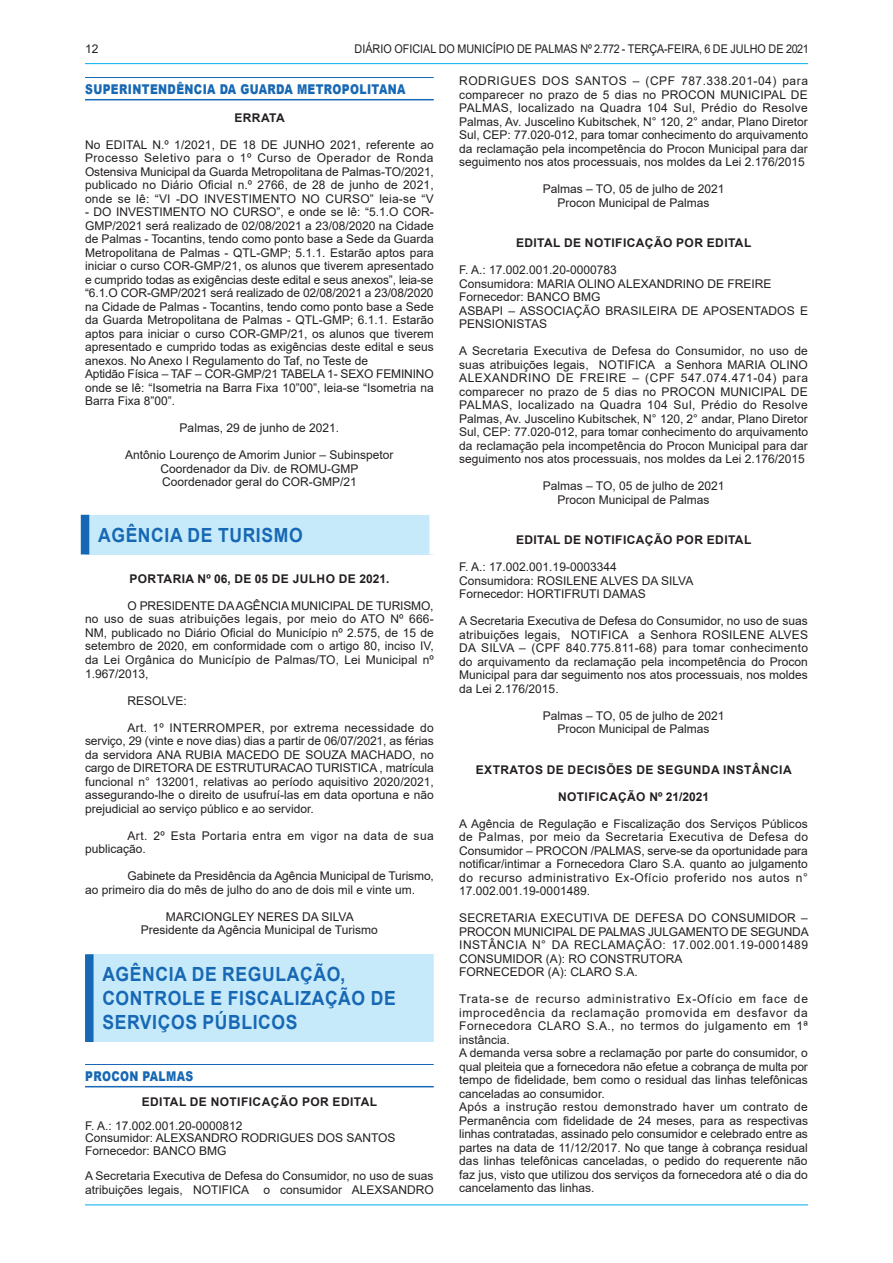
<style>
.page{position:relative;width:893px;height:1263px;background:#fff}
.page>*{position:absolute;margin:0;border:0;box-sizing:border-box;transform-origin:0 0}
.CHANCELA{font:700 19.5px/24px "Arial";letter-spacing:.035em;color:#1768b4;scale:.9 1}
.SUBCHANCELAS{font:900 13.5px "Arial";letter-spacing:.035em;color:#1768b4;scale:.8 1}
.SEM_PARAGRAFO{font:12px/13.5px "Arial";color:#231f20;text-align:justify}
.TEXTO{font:12px/13.5px "Arial";color:#231f20;text-align:justify}
.ASSINATURA{font:12px "Arial";color:#231f20}
.TITULO{font:700 12px "Arial";letter-spacing:.035em;color:#231f20}
.SEM_PARAGRAFO-2{font:12px "Arial";color:#231f20;scale:.9 1}
.TEXTO-2{font:12px/13.5px "Arial";letter-spacing:.035em;color:#231f20}
</style>
<div class="page">
<hr style="left:85px;top:63px;width:723px;height:1px;background:#00aeef">
<hr style="left:85px;top:1204px;width:723px;height:1px;background:#00aeef">
<hr style="left:85px;top:77px;width:349px;height:1px;background:#1768b4">
<hr style="left:85px;top:99px;width:349px;height:1px;background:#1768b4">
<div style="left:85px;top:515px;width:349px;height:39px;background:#c6eafa"></div>
<div style="left:81px;top:515px;width:8px;height:39px;background:#1768b4"></div>
<div style="left:429px;top:515px;width:9px;height:39px;background:#fff"></div>
<hr style="left:85px;top:1064px;width:349px;height:1px;background:#1768b4">
<hr style="left:85px;top:1086px;width:349px;height:1px;background:#1768b4">
<div style="left:89px;top:954px;width:349px;height:88px;background:#c6eafa"></div>
<div style="left:85px;top:954px;width:9px;height:88px;background:#1768b4"></div>
<div style="left:434px;top:954px;width:8px;height:88px;background:#fff"></div>
<p class="SEM_PARAGRAFO" style="left:85px;top:42px;width:15px">12</p>
<p class="SEM_PARAGRAFO-2" style="left:355px;top:40px;width:506px">DIÁRIO OFICIAL DO MUNICÍPIO DE PALMAS Nº 2.772 - TERÇA-FEIRA, 6 DE JULHO DE 2021</p>
<p class="SUBCHANCELAS" style="left:85px;top:79px;width:402px">SUPERINTENDÊNCIA DA GUARDA METROPOLITANA</p>
<p class="TITULO" style="left:234px;top:109px;width:52px">ERRATA</p>
<p class="SEM_PARAGRAFO" style="left:85px;top:138px;width:350px">No EDITAL N.º 1/2021, DE 18 DE JUNHO 2021, referente ao Processo Seletivo para o 1º Curso de Operador de Ronda Ostensiva Municipal da Guarda Metropolitana de Palmas-TO/2021, publicado no Diário Oficial n.º 2766, de 28 de junho de 2021, onde se lê: “VI -DO INVESTIMENTO NO CURSO” leia-se “V</p>
<p class="SEM_PARAGRAFO" style="left:85px;top:205px;width:350px">- DO INVESTIMENTO NO CURSO”, e onde se lê: “5.1.O COR-GMP/2021 será realizado de 02/08/2021 a 23/08/2020 na Cidade de Palmas - Tocantins, tendo como ponto base a Sede da Guarda Metropolitana de Palmas - QTL-GMP; 5.1.1. Estarão aptos para iniciar o curso COR-GMP/21, os alunos que tiverem apresentado e cumprido todas as exigências deste edital e seus anexos”, leia-se “6.1.O COR-GMP/2021 será realizado de 02/08/2021 a 23/08/2020 na Cidade de Palmas - Tocantins, tendo como ponto base a Sede da Guarda Metropolitana de Palmas - QTL-GMP; 6.1.1. Estarão aptos para iniciar o curso COR-GMP/21, os alunos que tiverem apresentado e cumprido todas as exigências deste edital e seus anexos. No Anexo I Regulamento do Taf, no Teste de</p>
<p class="SEM_PARAGRAFO" style="left:85px;top:367px;width:350px">Aptidão Física – TAF – COR-GMP/21 TABELA 1- SEXO FEMININO onde se lê: “Isometria na Barra Fixa 10”00”, leia-se “Isometria na Barra Fixa 8”00”.</p>
<p class="ASSINATURA" style="left:180px;top:420px;width:161px">Palmas, 29 de junho de 2021.</p>
<p class="ASSINATURA" style="left:125px;top:447px;width:270px">Antônio Lourenço de Amorim Junior – Subinspetor</p>
<p class="ASSINATURA" style="left:161px;top:460px;width:199px">Coordenador da Div. de ROMU-GMP</p>
<p class="ASSINATURA" style="left:162px;top:474px;width:196px">Coordenador geral do COR-GMP/21</p>
<p class="CHANCELA" style="left:98px;top:523px;width:229px">AGÊNCIA DE TURISMO</p>
<p class="TITULO" style="left:129px;top:570px;width:261px">PORTARIA Nº 06, DE 05 DE JULHO DE 2021.</p>
<p class="TEXTO" style="left:85px;top:599px;width:350px;text-indent:43px">O PRESIDENTE DA AGÊNCIA MUNICIPAL DE TURISMO, no uso de suas atribuições legais, por meio do ATO Nº 666- NM, publicado no Diário Oficial do Município nº 2.575, de 15 de setembro de 2020, em conformidade com o artigo 80, inciso IV, da Lei Orgânica do Município de Palmas/TO, Lei Municipal nº 1.967/2013,</p>
<p class="TEXTO" style="left:128px;top:693px;width:61px">RESOLVE:</p>
<p class="TEXTO" style="left:85px;top:720px;width:350px;text-indent:43px">Art. 1º INTERROMPER, por extrema necessidade do serviço, 29 (vinte e nove dias) dias a partir de 06/07/2021, as férias da servidora ANA RUBIA MACEDO DE SOUZA MACHADO, no cargo de DIRETORA DE ESTRUTURACAO TURISTICA , matrícula funcional n° 132001, relativas ao período aquisitivo 2020/2021, assegurando-lhe o direito de usufruí-las em data oportuna e não prejudicial ao serviço público e ao servidor.</p>
<p class="TEXTO-2" style="left:85px;top:828px;width:350px;text-indent:43px">Art. 2º Esta Portaria entra em vigor na data de sua publicação.</p>
<p class="TEXTO" style="left:85px;top:869px;width:350px;text-indent:43px">Gabinete da Presidência da Agência Municipal de Turismo, ao primeiro dia do mês de julho do ano de dois mil e vinte um.</p>
<p class="ASSINATURA" style="left:166px;top:908px;width:190px">MARCIONGLEY NERES DA SILVA</p>
<p class="ASSINATURA" style="left:141px;top:921px;width:238px">Presidente da Agência Municipal de Turismo</p>
<p class="CHANCELA" style="left:102px;top:962px;width:327px">AGÊNCIA DE REGULAÇÃO,<br>CONTROLE E FISCALIZAÇÃO DE<br>SERVIÇOS PÚBLICOS</p>
<p class="SUBCHANCELAS" style="left:85px;top:1066px;width:137px">PROCON PALMAS</p>
<p class="TITULO" style="left:142px;top:1093px;width:237px">EDITAL DE NOTIFICAÇÃO POR EDITAL</p>
<p class="SEM_PARAGRAFO" style="left:85px;top:1119px;width:159px">F. A.: 17.002.001.20-0000812</p>
<p class="SEM_PARAGRAFO" style="left:85px;top:1131px;width:312px">Consumidor: ALEXSANDRO RODRIGUES DOS SANTOS</p>
<p class="SEM_PARAGRAFO" style="left:85px;top:1143px;width:143px">Fornecedor: BANCO BMG</p>
<p class="SEM_PARAGRAFO" style="left:85px;top:1169px;width:350px">A Secretaria Executiva de Defesa do Consumidor, no uso de suas atribuições legais, NOTIFICA o consumidor ALEXSANDRO</p>
<p class="SEM_PARAGRAFO" style="left:459px;top:74px;width:350px">RODRIGUES DOS SANTOS – (CPF 787.338.201-04) para comparecer no prazo de 5 dias no PROCON MUNICIPAL DE PALMAS, localizado na Quadra 104 Sul, Prédio do Resolve Palmas, Av. Juscelino Kubitschek, N° 120, 2° andar, Plano Diretor Sul, CEP: 77.020-012, para tomar conhecimento do arquivamento da reclamação pela incompetência do Procon Municipal para dar seguimento nos atos processuais, nos moldes da Lei 2.176/2015</p>
<p class="ASSINATURA" style="left:543px;top:181px;width:183px">Palmas – TO, 05 de julho de 2021</p>
<p class="ASSINATURA" style="left:558px;top:194px;width:154px">Procon Municipal de Palmas</p>
<p class="TITULO" style="left:516px;top:235px;width:237px">EDITAL DE NOTIFICAÇÃO POR EDITAL</p>
<p class="SEM_PARAGRAFO" style="left:459px;top:263px;width:159px">F. A.: 17.002.001.20-0000783</p>
<p class="SEM_PARAGRAFO" style="left:459px;top:277px;width:314px">Consumidora: MARIA OLINO ALEXANDRINO DE FREIRE</p>
<p class="SEM_PARAGRAFO" style="left:459px;top:290px;width:143px">Fornecedor: BANCO BMG</p>
<p class="SEM_PARAGRAFO" style="left:459px;top:304px;width:350px">ASBAPI – ASSOCIAÇÃO BRASILEIRA DE APOSENTADOS E<br>PENSIONISTAS</p>
<p class="SEM_PARAGRAFO" style="left:459px;top:344px;width:350px">A Secretaria Executiva de Defesa do Consumidor, no uso de suas atribuições legais, NOTIFICA a Senhora MARIA OLINO ALEXANDRINO DE FREIRE – (CPF 547.074.471-04) para comparecer no prazo de 5 dias no PROCON MUNICIPAL DE PALMAS, localizado na Quadra 104 Sul, Prédio do Resolve Palmas, Av. Juscelino Kubitschek, N° 120, 2° andar, Plano Diretor Sul, CEP: 77.020-012, para tomar conhecimento do arquivamento da reclamação pela incompetência do Procon Municipal para dar seguimento nos atos processuais, nos moldes da Lei 2.176/2015</p>
<p class="ASSINATURA" style="left:543px;top:478px;width:183px">Palmas – TO, 05 de julho de 2021</p>
<p class="ASSINATURA" style="left:558px;top:491px;width:154px">Procon Municipal de Palmas</p>
<p class="TITULO" style="left:516px;top:532px;width:237px">EDITAL DE NOTIFICAÇÃO POR EDITAL</p>
<p class="SEM_PARAGRAFO" style="left:459px;top:560px;width:159px">F. A.: 17.002.001.19-0003344</p>
<p class="SEM_PARAGRAFO" style="left:459px;top:574px;width:236px">Consumidora: ROSILENE ALVES DA SILVA</p>
<p class="SEM_PARAGRAFO" style="left:459px;top:587px;width:188px">Fornecedor: HORTIFRUTI DAMAS</p>
<p class="SEM_PARAGRAFO" style="left:459px;top:614px;width:350px">A Secretaria Executiva de Defesa do Consumidor, no uso de suas atribuições legais, NOTIFICA a Senhora ROSILENE ALVES DA SILVA – (CPF 840.775.811-68) para tomar conhecimento do arquivamento da reclamação pela incompetência do Procon Municipal para dar seguimento nos atos processuais, nos moldes da Lei 2.176/2015.</p>
<p class="ASSINATURA" style="left:543px;top:707px;width:183px">Palmas – TO, 05 de julho de 2021</p>
<p class="ASSINATURA" style="left:558px;top:721px;width:154px">Procon Municipal de Palmas</p>
<p class="TITULO" style="left:476px;top:761px;width:317px">EXTRATOS DE DECISÕES DE SEGUNDA INSTÂNCIA</p>
<p class="TITULO" style="left:558px;top:788px;width:153px">NOTIFICAÇÃO Nº 21/2021</p>
<p class="SEM_PARAGRAFO" style="left:459px;top:817px;width:350px">A Agência de Regulação e Fiscalização dos Serviços Públicos de Palmas, por meio da Secretaria Executiva de Defesa do Consumidor – PROCON /PALMAS, serve-se da oportunidade para notificar/intimar a Fornecedora Claro S.A. quanto ao julgamento do recurso administrativo Ex-Ofício proferido nos autos n° 17.002.001.19-0001489.</p>
<p class="SEM_PARAGRAFO" style="left:459px;top:911px;width:351px">SECRETARIA EXECUTIVA DE DEFESA DO CONSUMIDOR – PROCON MUNICIPAL DE PALMAS JULGAMENTO DE SEGUNDA INSTÂNCIA N° DA RECLAMAÇÃO: 17.002.001.19-0001489<br>CONSUMIDOR (A): RO CONSTRUTORA</p>
<p class="SEM_PARAGRAFO" style="left:459px;top:965px;width:180px">FORNECEDOR (A): CLARO S.A.</p>
<p class="SEM_PARAGRAFO" style="left:459px;top:992px;width:350px">Trata-se de recurso administrativo Ex-Ofício em face de improcedência da reclamação promovida em desfavor da Fornecedora CLARO S.A., no termos do julgamento em 1ª instância.</p>
<p class="SEM_PARAGRAFO" style="left:459px;top:1046px;width:350px">A demanda versa sobre a reclamação por parte do consumidor, o qual pleiteia que a fornecedora não efetue a cobrança de multa por tempo de fidelidade, bem como o residual das linhas telefônicas canceladas ao consumidor.</p>
<p class="SEM_PARAGRAFO" style="left:459px;top:1100px;width:350px">Após a instrução restou demonstrado haver um contrato de Permanência com fidelidade de 24 meses, para as respectivas linhas contratadas, assinado pelo consumidor e celebrado entre as partes na data de 11/12/2017. No que tange à cobrança residual das linhas telefônicas canceladas, o pedido do requerente não faz jus, visto que utilizou dos serviços da fornecedora até o dia do cancelamento das linhas.</p>
</div>
